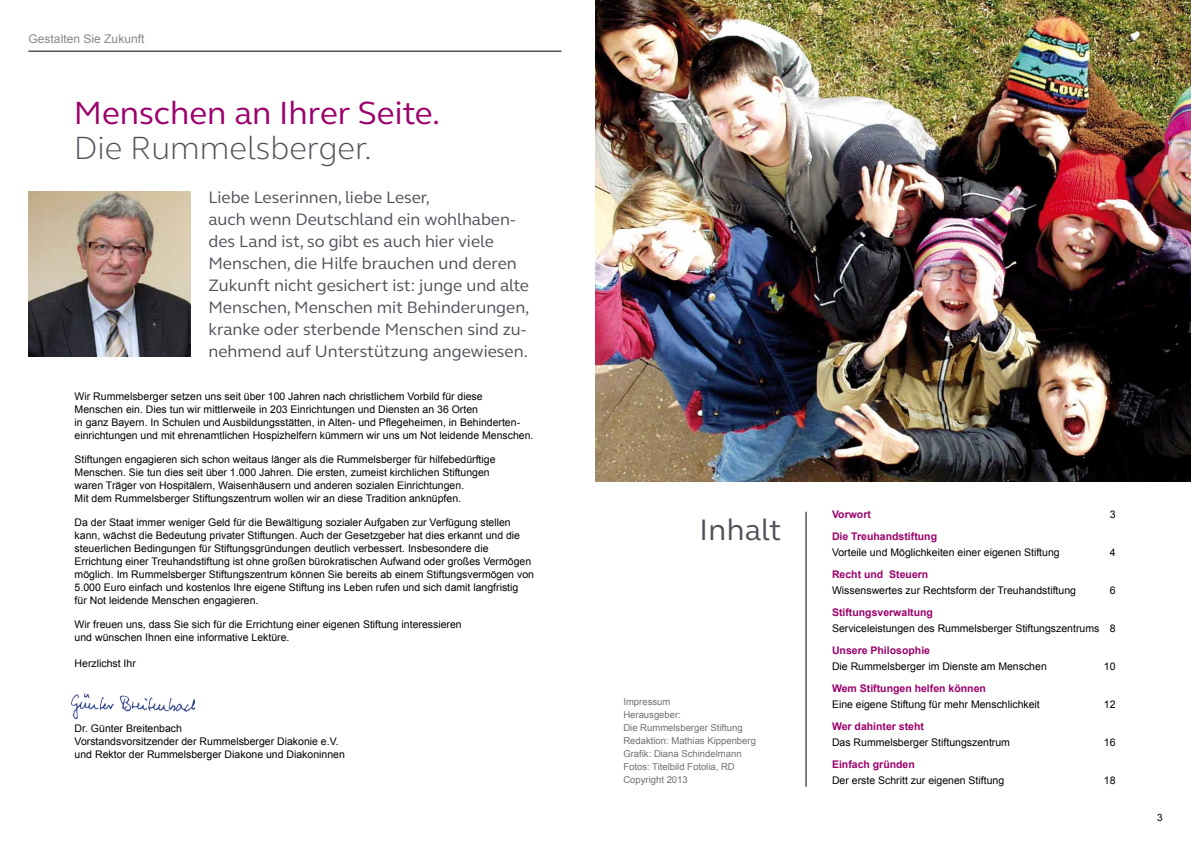
<style>
.page{position:relative;width:1191px;height:842px;background:#fff}
.page>*{position:absolute;margin:0;border:0;box-sizing:border-box;transform-origin:0 0}
.t1{font:33px "FS Elliot";color:#9c006b}
.t2{font:300 33px "FS Elliot";color:#4f5159}
.t3{font:30.4px "FS Elliot";letter-spacing:.015em;color:#4f5159}
.t4{font:17px/22px "FS Elliot";color:#4f5159}
.t5{font:12px "Arial";letter-spacing:.005em;color:#87888a}
.t6{font:10.5px/13px "Arial";color:#000}
.t7{font:700 10.5px "Arial";color:#9c006b}
.t8{font:10px "Arial";color:#000}
.t9{font:9.5px/13px "Arial";color:#707172}
</style>
<div class="page">
<img style="left:595px;top:0;width:596px;height:482px">
<hr style="left:28px;top:51px;width:533px;height:1px;background:#000">
<hr style="left:806px;top:512px;width:1px;height:275px;background:#000">
<img style="left:72px;top:694px;width:122px;height:25px">
<img style="left:28px;top:192px;width:163px;height:164px">
<p class="t5" style="left:28px;top:31px;width:118px">Gestalten Sie Zukunft</p>
<h1 class="t1" style="left:74px;top:91px;width:368px">Menschen an Ihrer Seite.</h1>
<h1 class="t2" style="left:74px;top:126px;width:299px">Die Rummelsberger.</h1>
<p class="t4" style="left:208px;top:186px;width:322px">Liebe Leserinnen, liebe Leser,<br>auch wenn Deutschland ein wohlhaben&shy;des Land ist, so gibt es auch hier viele Menschen, die Hilfe brauchen und deren Zukunft nicht gesichert ist: junge und alte Menschen, Menschen mit Behinderungen, kranke oder sterbende Menschen sind zu&shy;nehmend auf Unterstützung angewiesen.</p>
<p class="t6" style="left:75px;top:390px;width:460px">Wir Rummelsberger setzen uns seit über 100 Jahren nach christlichem Vorbild für diese Menschen ein. Dies tun wir mittlerweile in 203 Einrichtungen und Diensten an 36 Orten<br>in ganz Bayern. In Schulen und Ausbildungsstätten, in Alten- und Pflegeheimen, in Behinderten&shy;einrichtungen und mit ehrenamtlichen Hospizhelfern kümmern wir uns um Not leidende Menschen.</p>
<p class="t6" style="left:75px;top:453px;width:422px">Stiftungen engagieren sich schon weitaus länger als die Rummelsberger für hilfebedürftige Menschen. Sie tun dies seit über 1.000 Jahren. Die ersten, zumeist kirchlichen Stiftungen waren Träger von Hospitälern, Waisenhäusern und anderen sozialen Einrichtungen.<br>Mit dem Rummelsberger Stiftungszentrum wollen wir an diese Tradition anknüpfen.</p>
<p class="t6" style="left:75px;top:516px;width:461px">Da der Staat immer weniger Geld für die Bewältigung sozialer Aufgaben zur Verfügung stellen kann, wächst die Bedeutung privater Stiftungen. Auch der Gesetzgeber hat dies erkannt und die steuerlichen Bedingungen für Stiftungsgründungen deutlich verbessert. Insbesondere die Errichtung einer Treuhandstiftung ist ohne großen bürokratischen Aufwand oder großes Vermögen möglich. Im Rummelsberger Stiftungszentrum können Sie bereits ab einem Stiftungsvermögen von 5.000 Euro einfach und kostenlos Ihre eigene Stiftung ins Leben rufen und sich damit langfristig<br>für Not leidende Menschen engagieren.</p>
<p class="t6" style="left:75px;top:618px;width:388px">Wir freuen uns, dass Sie sich für die Errichtung einer eigenen Stiftung interessieren und wünschen Ihnen eine informative Lektüre.</p>
<p class="t6" style="left:75px;top:657px;width:63px">Herzlichst Ihr</p>
<p class="t6" style="left:75px;top:722px;width:272px">Dr. Günter Breitenbach<br>Vorstandsvorsitzender der Rummelsberger Diakonie e.V. und Rektor der Rummelsberger Diakone und Diakoninnen</p>
<h2 class="t3" style="left:699px;top:509px;width:84px">Inhalt</h2>
<p class="t9" style="left:623px;top:696px;width:134px">Impressum<br>Herausgeber:<br>Die Rummelsberger Stiftung<br>Redaktion: Mathias Kippenberg<br>Grafik: Diana Schindelmann<br>Fotos: Titelbild Fotolia, RD<br>Copyright 2013</p>
<p class="t7" style="left:832px;top:508px;width:40px">Vorwort</p>
<p class="t6" style="left:1109px;top:508px;width:7px">3</p>
<p class="t7" style="left:832px;top:530px;width:107px">Die Treuhandstiftung</p>
<p class="t6" style="left:832px;top:546px;width:229px">Vorteile und Möglichkeiten einer eigenen Stiftung</p>
<p class="t6" style="left:1109px;top:546px;width:7px">4</p>
<p class="t7" style="left:832px;top:568px;width:98px">Recht und Steuern</p>
<p class="t6" style="left:832px;top:584px;width:245px">Wissenswertes zur Rechtsform der Treuhandstiftung</p>
<p class="t6" style="left:1109px;top:584px;width:7px">6</p>
<p class="t7" style="left:832px;top:606px;width:102px">Stiftungsverwaltung</p>
<p class="t6" style="left:832px;top:622px;width:285px">Serviceleistungen des Rummelsberger Stiftungszentrums 8</p>
<p class="t7" style="left:832px;top:644px;width:100px">Unsere Philosophie</p>
<p class="t6" style="left:832px;top:660px;width:216px">Die Rummelsberger im Dienste am Menschen</p>
<p class="t6" style="left:1104px;top:660px;width:13px">10</p>
<p class="t7" style="left:832px;top:682px;width:155px">Wem Stiftungen helfen können</p>
<p class="t6" style="left:832px;top:698px;width:209px">Eine eigene Stiftung für mehr Menschlichkeit</p>
<p class="t6" style="left:1104px;top:698px;width:13px">12</p>
<p class="t7" style="left:832px;top:720px;width:93px">Wer dahinter steht</p>
<p class="t6" style="left:832px;top:736px;width:179px">Das Rummelsberger Stiftungszentrum</p>
<p class="t6" style="left:1104px;top:736px;width:13px">16</p>
<p class="t7" style="left:832px;top:758px;width:84px">Einfach gründen</p>
<p class="t6" style="left:832px;top:774px;width:174px">Der erste Schritt zur eigenen Stiftung</p>
<p class="t6" style="left:1104px;top:774px;width:13px">18</p>
<p class="t8" style="left:1157px;top:811px;width:7px">3</p>
</div>
